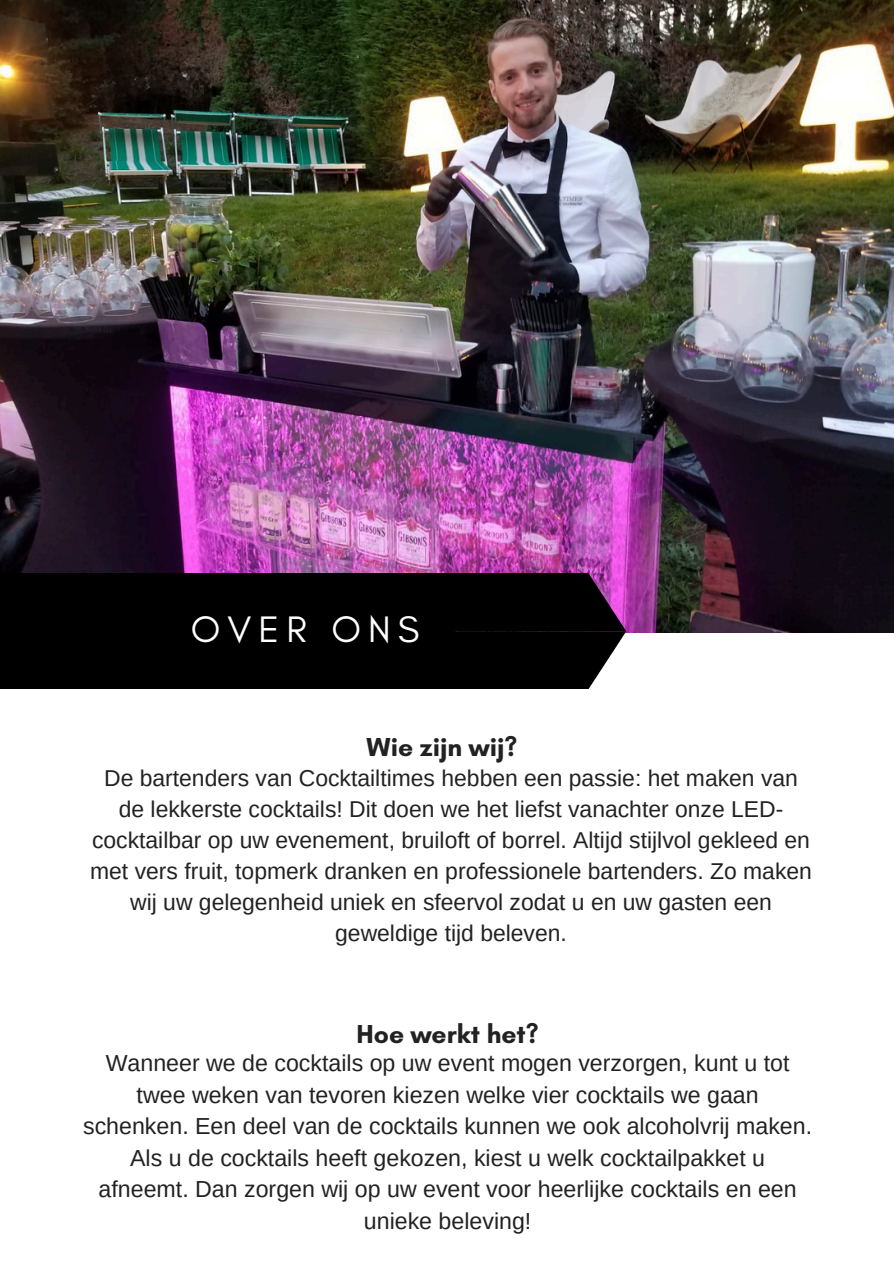
<style>
.page{position:relative;width:894px;height:1264px;background:#fff}
.page>*{position:absolute;margin:0;border:0;box-sizing:border-box;transform-origin:0 0}
.t1{font:37.5px "Glacial Indifference";letter-spacing:.19em;color:#fff}
.t2{font:700 26.4px "Glacial Indifference";color:#222}
.t3{font:23.1px/31.5px "Arimo";color:#222;text-align:center}
.t4{font:22.95px/31.2px "Arimo";color:#222;text-align:center}
</style>
<div class="page">
<img style="left:0;top:0;width:893px;height:632px">
<div style="left:0;top:573px;width:454px;height:115px;background:#000"></div>
<svg style="left:454px;top:573px;width:171px;height:115px;background:#181017"></svg>
<p class="t1" style="left:191px;top:606px;width:230px">OVER ONS</p>
<p class="t2" style="left:366px;top:730px;width:152px">Wie zijn wij?</p>
<h1 class="t4" style="left:90px;top:762px;width:723px">De bartenders van Cocktailtimes hebben een passie: het maken van de lekkerste cocktails! Dit doen we het liefst vanachter onze LED&shy;cocktailbar op uw evenement, bruiloft of borrel. Altijd stijlvol gekleed en met vers fruit, topmerk dranken en professionele bartenders. Zo maken wij uw gelegenheid uniek en sfeervol zodat u en uw gasten een geweldige tijd beleven.</h1>
<h2 class="t2" style="left:356px;top:1018px;width:183px">Hoe werkt het?</h2>
<p class="t3" style="left:83px;top:1047px;width:730px">Wanneer we de cocktails op uw event mogen verzorgen, kunt u tot twee weken van tevoren kiezen welke vier cocktails we gaan schenken. Een deel van de cocktails kunnen we ook alcoholvrij maken.<br>Als u de cocktails heeft gekozen, kiest u welk cocktailpakket u afneemt. Dan zorgen wij op uw event voor heerlijke cocktails en een unieke beleving!</p>
</div>
